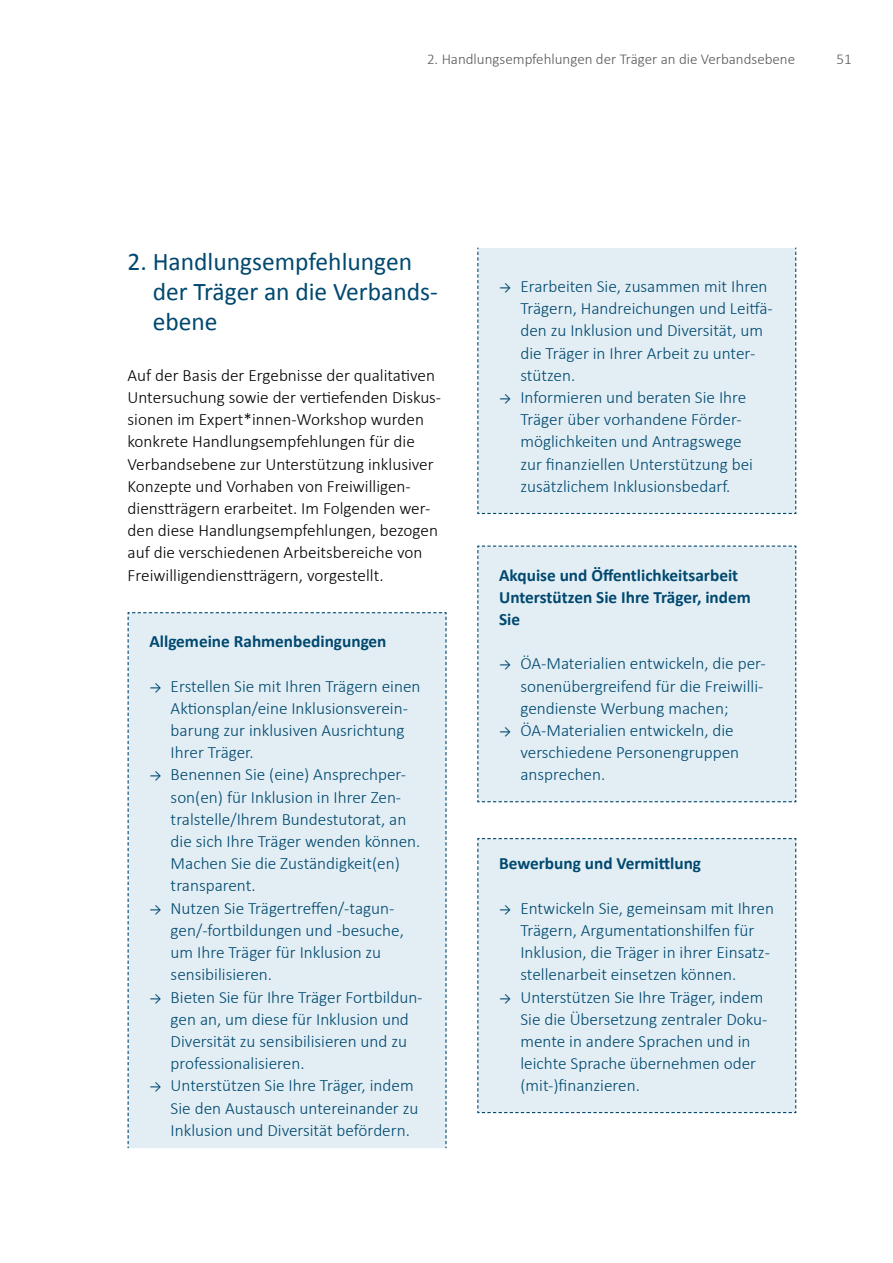
<style>
.page{position:relative;width:893px;height:1263px;background:#fff}
.page>*{position:absolute;margin:0;border:0;box-sizing:border-box;transform-origin:0 0}
.H2_17_20{font:25.5px/30px "Calibri";color:#00486f}
.t1{font:300 17.25px/22.2px "Calibri";color:#00486f}
.P_copy{font:300 17.25px/22.2px "Calibri";color:#000}
.H4_Kasten_mit_HG{font:700 17.25px/22.2px "Calibri";color:#00486f}
.t2{font:300 15px "Calibri";color:#58585a}
.s1{font-weight:400;font-size:13.5px}
</style>
<div class="page">
<div style="left:127px;top:612px;width:320px;height:536px;background:#e2eef4"></div>
<div style="left:477px;top:247px;width:320px;height:268px;background:#e2eef4"></div>
<svg style="left:477px;top:545px;width:320px;height:258px;background:#dce9f0"></svg>
<div style="left:477px;top:838px;width:320px;height:276px;background:#e2eef4"></div>
<p class="t2" style="left:427px;top:49px;width:370px">2. Handlungsempfehlungen der Träger an die Verbandsebene</p>
<p class="t2" style="left:837px;top:50px;width:17px">51</p>
<h2 class="H2_17_20" style="left:153px;top:246px;width:285px;text-indent:-25px">2. Handlungsempfehlungen der Träger an die Verbands&shy;ebene</h2>
<p class="P_copy" style="left:128px;top:363px;width:315px">Auf der Basis der Ergebnisse der qualitativen Untersuchung sowie der vertiefenden Diskus&shy;sionen im Expert*innen-Workshop wurden konkrete Handlungsempfehlungen für die Verbandsebene zur Unterstützung inklusiver Konzepte und Vorhaben von Freiwilligen&shy;dienstträgern erarbeitet. Im Folgenden wer&shy;den diese Handlungsempfehlungen, bezogen auf die verschiedenen Arbeitsbereiche von Freiwilligendienstträgern, vorgestellt.</p>
<p class="H4_Kasten_mit_HG" style="left:149px;top:630px;width:239px">Allgemeine Rahmenbedingungen</p>
<p class="t1" style="left:171px;top:674px;width:251px;text-indent:-21px"><span class="s1">→</span> Erstellen Sie mit Ihren Trägern einen<br>Aktionsplan/eine Inklusionsverein&shy;barung zur inklusiven Ausrichtung<br>Ihrer Träger.</p>
<p class="t1" style="left:171px;top:763px;width:251px;text-indent:-21px"><span class="s1">→</span> Benennen Sie (eine) Ansprechper&shy;son(en) für Inklusion in Ihrer Zen&shy;tralstelle/Ihrem Bundestutorat, an die sich Ihre Träger wenden können.<br>Machen Sie die Zuständigkeit(en) transparent.</p>
<p class="t1" style="left:171px;top:896px;width:235px;text-indent:-21px"><span class="s1">→</span> Nutzen Sie Trägertreffen/-tagun&shy;gen/-fortbildungen und -besuche, um Ihre Träger für Inklusion zu sensibilisieren.</p>
<p class="t1" style="left:171px;top:985px;width:253px;text-indent:-21px"><span class="s1">→</span> Bieten Sie für Ihre Träger Fortbildun&shy;gen an, um diese für Inklusion und Diversität zu sensibilisieren und zu professionalisieren.</p>
<p class="t1" style="left:171px;top:1074px;width:249px;text-indent:-21px"><span class="s1">→</span> Unterstützen Sie Ihre Träger, indem<br>Sie den Austausch untereinander zu<br>Inklusion und Diversität befördern.</p>
<p class="t1" style="left:520px;top:274px;width:254px;text-indent:-21px"><span class="s1">→</span> Erarbeiten Sie, zusammen mit Ihren<br>Trägern, Handreichungen und Leitfä&shy;den zu Inklusion und Diversität, um die Träger in Ihrer Arbeit zu unter&shy;stützen.</p>
<p class="t1" style="left:520px;top:385px;width:234px;text-indent:-21px"><span class="s1">→</span> Informieren und beraten Sie Ihre Träger über vorhandene Förder&shy;möglichkeiten und Antragswege zur finanziellen Unterstützung bei zusätzlichem Inklusionsbedarf.</p>
<p class="H4_Kasten_mit_HG" style="left:499px;top:564px;width:241px">Akquise und Öffentlichkeitsarbeit</p>
<p class="H4_Kasten_mit_HG" style="left:499px;top:586px;width:253px">Unterstützen Sie Ihre Träger, indem<br>Sie</p>
<p class="t1" style="left:520px;top:652px;width:247px;text-indent:-21px"><span class="s1">→</span> ÖA-Materialien entwickeln, die per&shy;sonenübergreifend für die Freiwilli&shy;gendienste Werbung machen;</p>
<p class="t1" style="left:520px;top:718px;width:220px;text-indent:-21px"><span class="s1">→</span> ÖA-Materialien entwickeln, die verschiedene Personengruppen ansprechen.</p>
<p class="H4_Kasten_mit_HG" style="left:499px;top:852px;width:203px">Bewerbung und Vermittlung</p>
<p class="t1" style="left:520px;top:896px;width:255px;text-indent:-21px"><span class="s1">→</span> Entwickeln Sie, gemeinsam mit Ihren Trägern, Argumentationshilfen für Inklusion, die Träger in ihrer Einsatz&shy;stellenarbeit einsetzen können.</p>
<p class="t1" style="left:520px;top:985px;width:248px;text-indent:-21px"><span class="s1">→</span> Unterstützen Sie Ihre Träger, indem<br>Sie die Übersetzung zentraler Doku&shy;mente in andere Sprachen und in leichte Sprache übernehmen oder (mit-)finanzieren.</p>
</div>
